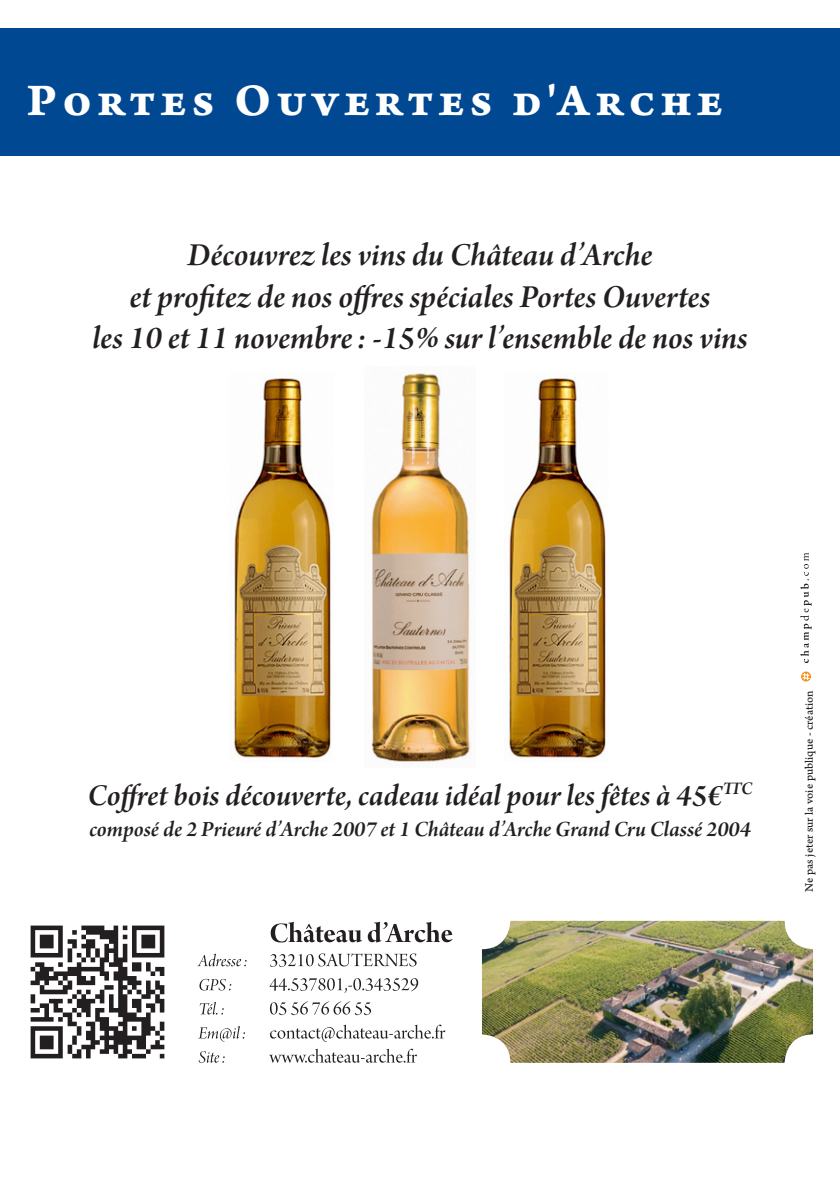
<style>
.page{position:relative;width:840px;height:1191px;background:#fff}
.page>*{position:absolute;margin:0;border:0;box-sizing:border-box;transform-origin:0 0}
.t1{font:48px "Arno Pro Bold Caption";letter-spacing:.1em;color:#fff}
.t2{font:34px/41.4px "Arno Pro Smbd Italic Subhead";letter-spacing:-.005em;color:#231f20;text-align:center}
.t3{font:32px "Arno Pro Smbd Italic Subhead";letter-spacing:-.005em;color:#231f20}
.t4{font:23px "Arno Pro Smbd Italic Subhead";letter-spacing:-.005em;color:#231f20}
.t5{font:12px "Arno Pro Caption";color:#231f20}
</style>
<div class="page">
<div style="left:0;top:28px;width:839px;height:128px;background:#014892"></div>
<img style="left:30px;top:925px;width:135px;height:134px">
<svg style="left:199px;top:1048px;width:218px;height:14px"></svg>
<svg style="left:198px;top:1024px;width:247px;height:18px"></svg>
<svg style="left:199px;top:1001px;width:172px;height:14px"></svg>
<svg style="left:199px;top:978px;width:219px;height:15px"></svg>
<svg style="left:197px;top:953px;width:219px;height:14px"></svg>
<svg style="left:270px;top:921px;width:182px;height:21px"></svg>
<img style="left:482px;top:920px;width:330px;height:142px">
<img style="left:234px;top:378px;width:97px;height:381px">
<img style="left:371px;top:373px;width:101px;height:392px">
<img style="left:509px;top:378px;width:97px;height:381px">
<svg style="left:800px;top:671px;width:10px;height:10px"></svg>
<svg style="left:802px;top:673px;width:7px;height:7px"></svg>
<svg style="left:800px;top:552px;width:11px;height:111px"></svg>
<p class="t1" style="left:27px;top:71px;width:696px">Portes Ouvertes d'Arche</p>
<p class="t2" style="left:92px;top:236px;width:656px">Découvrez les vins du Château d’Arche<br>et profitez de nos offres spéciales Portes Ouvertes<br>les 10 et 11 novembre: -15% sur l’ensemble de nos vins</p>
<p class="t3" style="left:87px;top:777px;width:666px">Coffret bois découverte, cadeau idéal pour les fêtes à 45€<sup>TTC</sup></p>
<p class="t4" style="left:89px;top:815px;width:663px">composé de 2 Prieuré d’Arche 2007 et 1 Château d’Arche Grand Cru Classé 2004</p>
<p class="t5" style="left:801px;top:891px;width:202px;rotate:-90deg">Ne pas jeter sur la voie publique - création</p>
</div>
